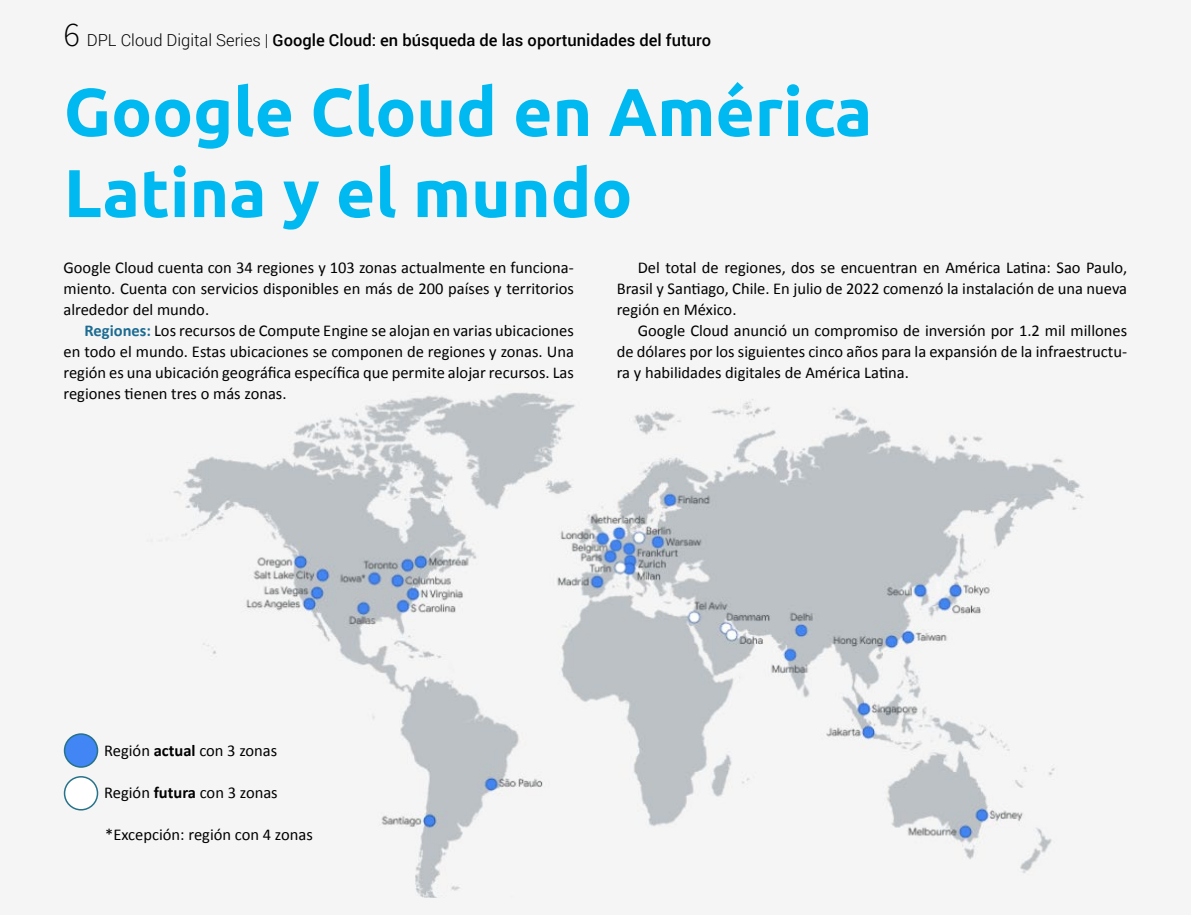
<style>
.page{position:relative;width:1191px;height:915px;background:#fff}
.page>*{position:absolute;margin:0;border:0;box-sizing:border-box;transform-origin:0 0}
.t1{font:700 67.5px/81px "Ubuntu";color:#00b9f1}
.t2{font:16.5px/21px "Calibri";color:#000;text-align:justify}
.t3{font:500 16.5px "Roboto";color:#000}
.s1{font-family:"Source Sans Pro";font-weight:300;font-size:34.5px}
.s2{font-weight:300}
.s3{font-weight:700;color:#1b6b92}
.s4{font-weight:700}
</style>
<div class="page">
<div style="left:0;top:0;width:1191px;height:914px;background:#f5f5f5"></div>
<img style="left:98px;top:392px;width:986px;height:505px">
<div style="left:65px;top:733px;width:32px;height:33px;background:#4285f4;border-radius:50%"></div>
<div style="left:64px;top:733px;width:34px;height:34px;border:2px solid #277289;border-radius:50%"></div>
<div style="left:65px;top:776px;width:32px;height:33px;background:#fff;border-radius:50%"></div>
<div style="left:64px;top:775px;width:34px;height:35px;border:2px solid #277289;border-radius:50%"></div>
<p class="t3" style="left:64px;top:28px;width:649px"><span class="s1">6</span> <span class="s2">DPL Cloud Digital Series |</span> Google Cloud: en búsqueda de las oportunidades del futuro</p>
<h1 class="t1" style="left:64px;top:70px;width:810px">Google Cloud en América<br>Latina y el mundo</h1>
<p class="t2" style="left:617px;top:256px;width:512px;text-indent:21px">Del total de regiones, dos se encuentran en América Latina: Sao Paulo, Brasil y Santiago, Chile. En julio de 2022 comenzó la instalación de una nueva región en México.</p>
<p class="t2" style="left:617px;top:319px;width:512px;text-indent:21px">Google Cloud anunció un compromiso de inversión por 1.2 mil millones de dólares por los siguientes cinco años para la expansión de la infraestructu&shy;ra y habilidades digitales de América Latina.</p>
<p class="t2" style="left:64px;top:256px;width:512px">Google Cloud cuenta con 34 regiones y 103 zonas actualmente en funciona&shy;miento. Cuenta con servicios disponibles en más de 200 países y territorios alrededor del mundo.</p>
<p class="t2" style="left:64px;top:319px;width:512px;text-indent:21px"><span class="s3">Regiones:</span> Los recursos de Compute Engine se alojan en varias ubicaciones en todo el mundo. Estas ubicaciones se componen de regiones y zonas. Una región es una ubicación geográfica específica que permite alojar recursos. Las regiones tienen tres o más zonas.</p>
<p class="t2" style="left:104px;top:739px;width:174px">Región <span class="s4">actual</span> con 3 zonas</p>
<p class="t2" style="left:104px;top:781px;width:175px">Región <span class="s4">futura</span> con 3 zonas</p>
<p class="t2" style="left:105px;top:823px;width:209px">*Excepción: región con 4 zonas</p>
</div>
